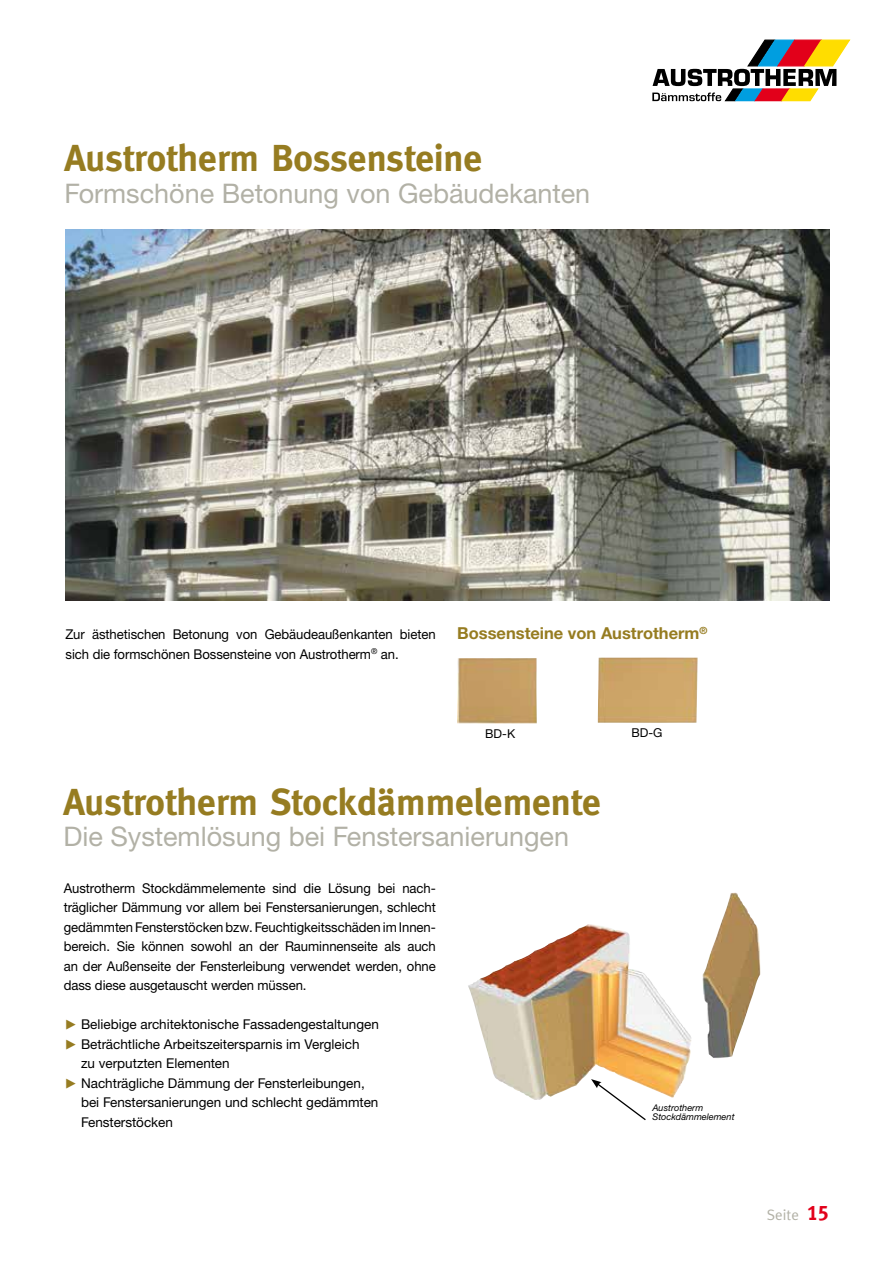
<style>
.page{position:relative;width:893px;height:1263px;background:#fff}
.page>*{position:absolute;margin:0;border:0;box-sizing:border-box;transform-origin:0 0}
.t1{font:700 37.5px "Meta";color:#967c21}
.t2{font:27px "Helvetica Neue LTW1 G";color:#b2b1a6}
.t3{font:700 16.5px "Helvetica Neue LTW1 G";color:#967c21}
.t4{font:15px "Meta Plus Normal";color:#b2b1a6}
.t5{font:13.5px/19.5px "Helvetica Neue LTW1 G";color:#000}
.t6{font:12.15px "Helvetica Neue LTW1 G";color:#000}
.t7{font:italic 9.15px/9px "Helvetica Neue LTW1 G";color:#000}
.s1{font-family:"Scala Sans";font-weight:700;color:#967c21}
.s2{font-family:"Meta Plus Bold Caps";font-size:21px;color:#e2001a}
</style>
<div class="page">
<img style="left:66px;top:230px;width:763px;height:370px">
<img style="left:457px;top:658px;width:80px;height:66px">
<img style="left:598px;top:657px;width:100px;height:66px">
<img style="left:702px;top:893px;width:59px;height:165px">
<img style="left:468px;top:924px;width:224px;height:176px">
<svg style="left:591px;top:1079px;width:56px;height:42px"></svg>
<svg style="left:652px;top:40px;width:198px;height:61px"></svg>
<h1 class="t1" style="left:65px;top:136px;width:419px">Austrotherm Bossensteine</h1>
<h2 class="t2" style="left:65px;top:176px;width:527px">Formschöne Betonung von Gebäudekanten</h2>
<p class="t5" style="left:66px;top:624px;width:371px">Zur ästhetischen Betonung von Gebäudeaußenkanten bieten sich die formschönen Bossensteine von Austrotherm<sup>®</sup> an.</p>
<p class="t3" style="left:457px;top:623px;width:252px">Bossensteine von Austrotherm<sup>®</sup></p>
<p class="t6" style="left:485px;top:726px;width:31px">BD-K</p>
<p class="t6" style="left:631px;top:725px;width:33px">BD-G</p>
<h1 class="t1" style="left:64px;top:780px;width:539px">Austrotherm Stockdämmelemente</h1>
<h2 class="t2" style="left:64px;top:820px;width:507px">Die Systemlösung bei Fenstersanierungen</h2>
<p class="t5" style="left:64px;top:878px;width:374px;text-align:justify">Austrotherm Stockdämmelemente sind die Lösung bei nach&shy;träglicher Dämmung vor allem bei Fenstersanierungen, schlecht gedämmten Fensterstöcken bzw. Feuchtigkeitsschäden im Innen&shy;bereich. Sie können sowohl an der Rauminnenseite als auch an der Außenseite der Fensterleibung verwendet werden, ohne dass diese ausgetauscht werden müssen.</p>
<p class="t5" style="left:64px;top:1014px;width:317px"><span class="s1">Ω</span> Beliebige architektonische Fassadengestaltungen</p>
<p class="t5" style="left:64px;top:1034px;width:297px"><span class="s1">Ω</span> Beträchtliche Arbeitszeitersparnis im Vergleich</p>
<p class="t5" style="left:81px;top:1053px;width:150px">zu verputzten Elementen</p>
<p class="t5" style="left:64px;top:1073px;width:302px"><span class="s1">Ω</span> Nachträgliche Dämmung der Fensterleibungen,</p>
<p class="t5" style="left:81px;top:1092px;width:299px">bei Fenstersanierungen und schlecht gedämmten</p>
<p class="t5" style="left:81px;top:1112px;width:93px">Fensterstöcken</p>
<p class="t7" style="left:652px;top:1103px;width:84px">Austrotherm<br>Stockdämmelement</p>
<p class="t4" style="left:767px;top:1206px;width:64px">Seite <span class="s2">15</span></p>
</div>
